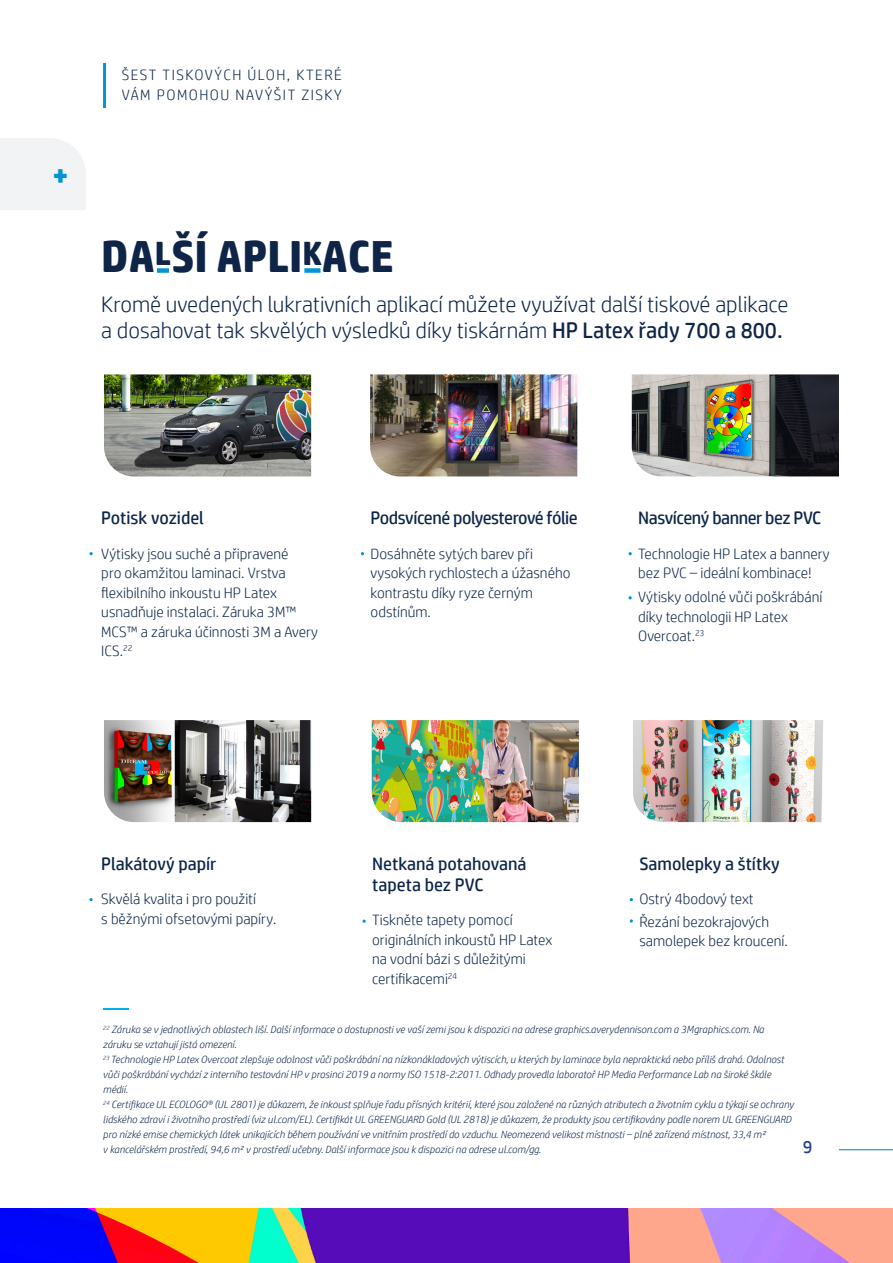
<style>
.page{position:relative;width:893px;height:1263px;background:#fff}
.page>*{position:absolute;margin:0;border:0;box-sizing:border-box;transform-origin:0 0}
.t1{font:700 45px "HP Simplified";color:#0e2548}
.t2{font:700 30px "HP Simplified";color:#0195d5}
.t3{font:300 22.5px/25.5px "HP Simplified";color:#0e2548}
.t4{font:18px/21px "HP Simplified";letter-spacing:-.01em;color:#0e2548}
.t5{font:18px "HP Simplified";color:#253f8e}
.t6{font:300 15px/19.5px "HP Simplified";color:#0e2548}
.t7{font:300 15px/19.5px "HP Simplified";letter-spacing:.1em;color:#0e2548}
.t8{font:italic 300 10.5px/15px "HP Simplified";color:#0e2548}
.s1{font-weight:400}
</style>
<div class="page">
<img style="left:0;top:1209px;width:893px;height:54px">
<hr style="left:839px;top:1149px;width:54px;height:1px;background:#0195d5">
<hr style="left:103px;top:63px;width:3px;height:45px;background:#0195d5">
<img style="left:104px;top:374px;width:207px;height:102px">
<img style="left:104px;top:720px;width:207px;height:102px">
<img style="left:370px;top:374px;width:207px;height:102px">
<img style="left:632px;top:374px;width:207px;height:102px">
<div style="left:304px;top:268px;width:16px;height:5px;background:#0195d5"></div>
<div style="left:157px;top:268px;width:12px;height:5px;background:#0195d5"></div>
<div style="left:0;top:138px;width:86px;height:72px;background:#f2f3f4"></div>
<svg style="left:89px;top:552px;width:4px;height:3px"></svg>
<svg style="left:89px;top:898px;width:4px;height:3px"></svg>
<img style="left:633px;top:720px;width:190px;height:102px">
<img style="left:372px;top:720px;width:207px;height:102px">
<svg style="left:362px;top:919px;width:4px;height:4px"></svg>
<hr style="left:103px;top:1008px;width:25px;height:2px;background:#00aeef">
<p class="t2" style="left:53px;top:158px;width:18px">+</p>
<h3 class="t7" style="left:122px;top:65px;width:222px">ŠEST TISKOVÝCH ÚLOH, KTERÉ<br>VÁM POMOHOU NAVÝŠIT ZISKY</h3>
<p class="t1" style="left:101px;top:230px;width:294px">DA<sup>L</sup>ŠÍ APLI<sup>K</sup>ACE</p>
<p class="t3" style="left:101px;top:291px;width:689px">Kromě uvedených lukrativních aplikací můžete využívat další tiskové aplikace a dosahovat tak skvělých výsledků díky tiskárnám <span class="s1">HP Latex řady 700 a 800.</span></p>
<p class="t4" style="left:101px;top:507px;width:104px">Potisk vozidel</p>
<p class="t6" style="left:101px;top:543px;width:218px">Výtisky jsou suché a připravené<br>pro okamžitou laminaci. Vrstva flexibilního inkoustu HP Latex usnadňuje instalaci. Záruka 3M™<br>MCS™ a záruka účinnosti 3M a Avery<br>ICS.<sup>22</sup></p>
<p class="t4" style="left:371px;top:507px;width:209px">Podsvícené polyesterové fólie</p>
<p class="t6" style="left:371px;top:543px;width:201px">Dosáhněte sytých barev při vysokých rychlostech a úžasného kontrastu díky ryze černým odstínům.</p>
<p class="t4" style="left:638px;top:507px;width:185px">Nasvícený banner bez PVC</p>
<p class="t6" style="left:638px;top:543px;width:193px">Technologie HP Latex a bannery bez PVC – ideální kombinace!</p>
<p class="t6" style="left:638px;top:587px;width:186px">Výtisky odolné vůči poškrábání díky technologii HP Latex<br>Overcoat.<sup>23</sup></p>
<p class="t4" style="left:101px;top:853px;width:117px">Plakátový papír</p>
<p class="t6" style="left:101px;top:889px;width:177px">Skvělá kvalita i pro použití<br>s běžnými ofsetovými papíry.</p>
<p class="t4" style="left:372px;top:853px;width:156px">Netkaná potahovaná tapeta bez PVC</p>
<p class="t6" style="left:372px;top:910px;width:182px">Tiskněte tapety pomocí originálních inkoustů HP Latex na vodní bázi s důležitými certifikacemi<sup>24</sup></p>
<p class="t4" style="left:639px;top:853px;width:142px">Samolepky a štítky</p>
<p class="t6" style="left:639px;top:889px;width:116px">Ostrý 4bodový text</p>
<p class="t6" style="left:639px;top:911px;width:150px">Řezání bezokrajových samolepek bez kroucení.</p>
<p class="t8" style="left:103px;top:1022px;width:663px"><sup>22</sup> Záruka se v jednotlivých oblastech liší. Další informace o dostupnosti ve vaší zemi jsou k dispozici na adrese graphics.averydennison.com a 3Mgraphics.com. Na záruku se vztahují jistá omezení.</p>
<p class="t8" style="left:103px;top:1052px;width:683px"><sup>23</sup> Technologie HP Latex Overcoat zlepšuje odolnost vůči poškrábání na nízkonákladových výtiscích, u kterých by laminace byla nepraktická nebo příliš drahá. Odolnost vůči poškrábání vychází z interního testování HP v prosinci 2019 a normy ISO 1518-2:2011. Odhady provedla laboratoř HP Media Performance Lab na široké škále médií.</p>
<p class="t8" style="left:103px;top:1097px;width:692px"><sup>24</sup> Certifikace UL ECOLOGO® (UL 2801) je důkazem, že inkoust splňuje řadu přísných kritérií, které jsou založené na různých atributech a životním cyklu a týkají se ochrany lidského zdraví i životního prostředí (viz ul.com/EL). Certifikát UL GREENGUARD Gold (UL 2818) je důkazem, že produkty jsou certifikovány podle norem UL GREENGUARD pro nízké emise chemických látek unikajících během používání ve vnitřním prostředí do vzduchu. Neomezená velikost místnosti – plně zařízená místnost, 33,4 m²<br>v kancelářském prostředí, 94,6 m² v prostředí učebny. Další informace jsou k dispozici na adrese ul.com/gg.</p>
<h3 class="t5" style="left:803px;top:1135px;width:11px">9</h3>
</div>
